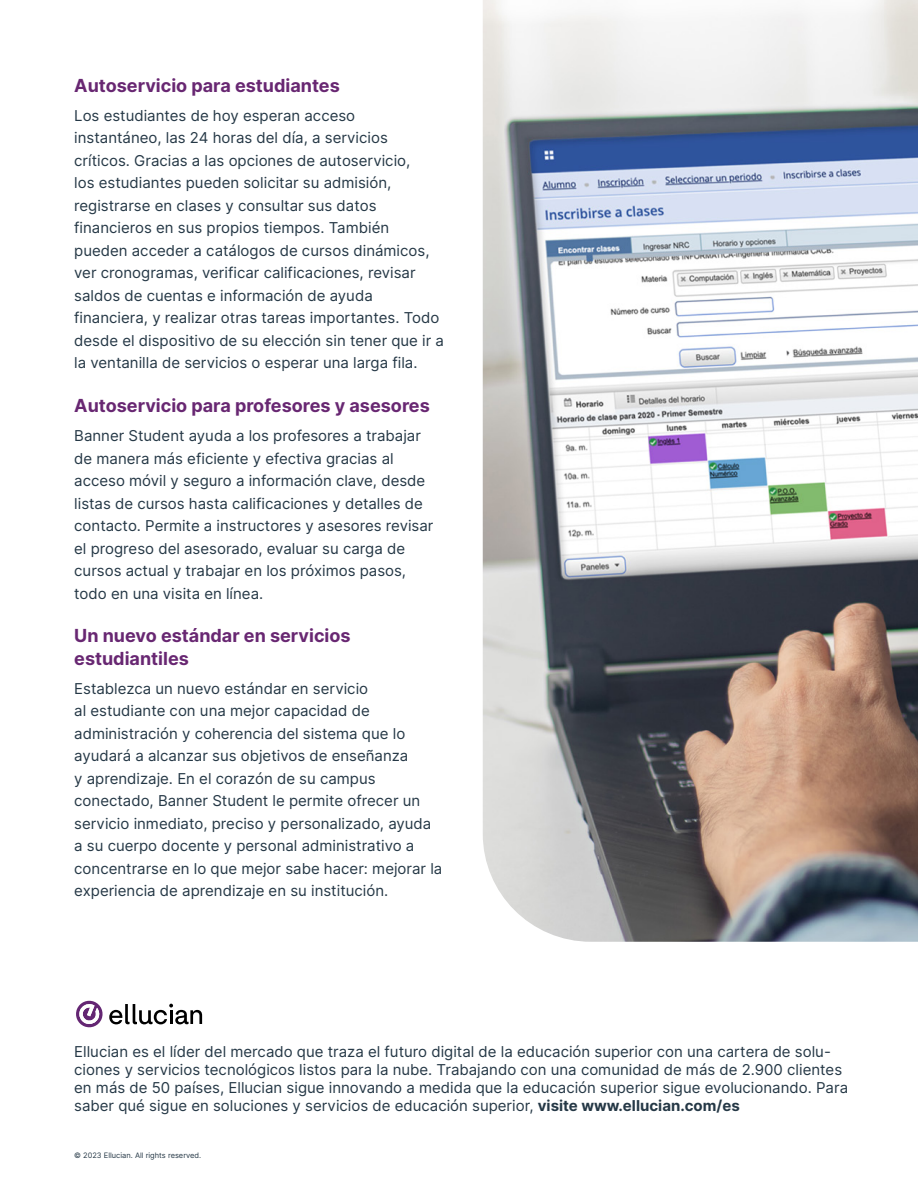
<style>
.page{position:relative;width:918px;height:1188px;background:#fff}
.page>*{position:absolute;margin:0;border:0;box-sizing:border-box;transform-origin:0 0}
.t1{font:700 18px/22.5px "Inter";color:#682772}
.t2{font:15px/22.5px "Inter";color:#253846}
.t3{font:7.5px "Inter";color:#253846}
.s1{font-weight:700}
</style>
<div class="page">
<svg style="left:76px;top:1000px;width:126px;height:28px"></svg>
<img style="left:483px;top:0;width:435px;height:942px">
<p class="t1" style="left:74px;top:73px;width:267px">Autoservicio para estudiantes</p>
<p class="t2" style="left:74px;top:104px;width:371px">Los estudiantes de hoy esperan acceso instantáneo, las 24 horas del día, a servicios críticos. Gracias a las opciones de autoservicio,<br>los estudiantes pueden solicitar su admisión, registrarse en clases y consultar sus datos financieros en sus propios tiempos. También pueden acceder a catálogos de cursos dinámicos, ver cronogramas, verificar calificaciones, revisar saldos de cuentas e información de ayuda financiera, y realizar otras tareas importantes. Todo desde el dispositivo de su elección sin tener que ir a la ventanilla de servicios o esperar una larga fila.</p>
<p class="t1" style="left:74px;top:394px;width:357px">Autoservicio para profesores y asesores</p>
<p class="t2" style="left:74px;top:424px;width:361px">Banner Student ayuda a los profesores a trabajar de manera más eficiente y efectiva gracias al acceso móvil y seguro a información clave, desde listas de cursos hasta calificaciones y detalles de contacto. Permite a instructores y asesores revisar el progreso del asesorado, evaluar su carga de cursos actual y trabajar en los próximos pasos, todo en una visita en línea.</p>
<p class="t1" style="left:74px;top:624px;width:278px">Un nuevo estándar en servicios estudiantiles</p>
<p class="t2" style="left:74px;top:677px;width:370px">Establezca un nuevo estándar en servicio<br>al estudiante con una mejor capacidad de administración y coherencia del sistema que lo ayudará a alcanzar sus objetivos de enseñanza<br>y aprendizaje. En el corazón de su campus conectado, Banner Student le permite ofrecer un servicio inmediato, preciso y personalizado, ayuda a su cuerpo docente y personal administrativo a concentrarse en lo que mejor sabe hacer: mejorar la experiencia de aprendizaje en su institución.</p>
<p class="t2" style="left:74px;top:1043px;width:775px;line-height:18px">Ellucian es el líder del mercado que traza el futuro digital de la educación superior con una cartera de solu&shy;ciones y servicios tecnológicos listos para la nube. Trabajando con una comunidad de más de 2.900 clientes en más de 50 países, Ellucian sigue innovando a medida que la educación superior sigue evolucionando. Para saber qué sigue en soluciones y servicios de educación superior, <span class="s1">visite www.ellucian.com/es</span></p>
<p class="t3" style="left:74px;top:1150px;width:129px">© 2023 Ellucian. All rights reserved.</p>
</div>
